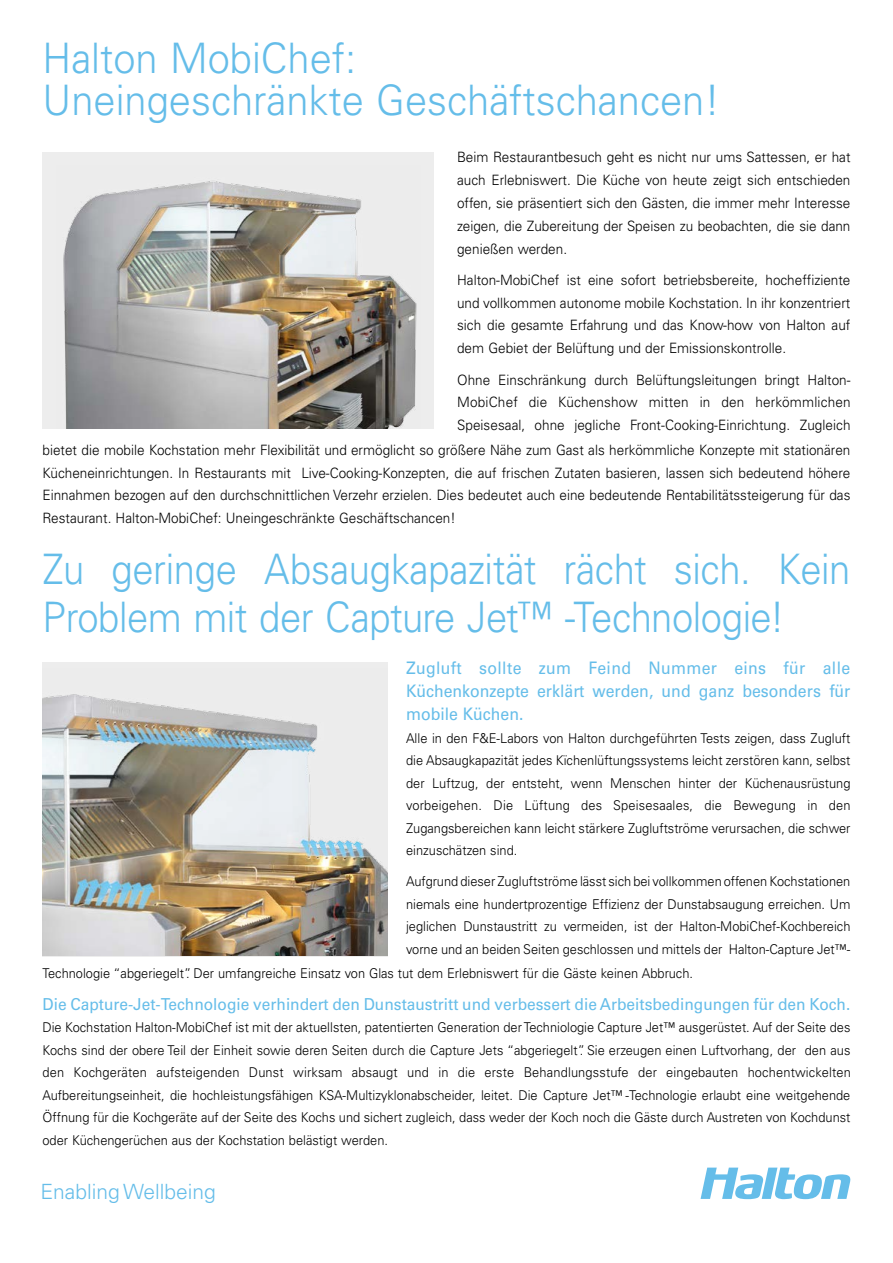
<style>
.page{position:relative;width:893px;height:1263px;background:#fff}
.page>*{position:absolute;margin:0;border:0;box-sizing:border-box;transform-origin:0 0}
.t1{font:300 42px/48px "Univers LTCYR 45";letter-spacing:-.005em;color:#65bde9;scale:.91 1}
.t2{font:300 42px/42px "Univers LTCYR 45";letter-spacing:-.005em;color:#65bde9;scale:.95 1}
.t3{font:300 21px "Univers LTCYR 45";color:#65bde9}
.t4{font:17.25px/22.8px "Univers LTCYR 55 Roman";color:#65bde9;text-align:justify;scale:.92 1}
.t5{font:16.5px "Univers LTCYR 55 Roman";color:#65bde9;scale:.94 1}
.t6{font:300 14.25px/22.8px "Univers LTCYR 45";color:#000;text-align:justify;scale:.95 1}
.t7{font:300 13.5px/22.5px "Univers LTCYR 45";color:#000;text-align:justify;scale:.95 1}
</style>
<div class="page">
<svg style="left:701px;top:1167px;width:149px;height:32px"></svg>
<div style="left:43px;top:152px;width:391px;height:276px;background:#ededed"></div>
<img style="left:63px;top:181px;width:354px;height:247px">
<div style="left:43px;top:662px;width:345px;height:295px;background:#ededed"></div>
<img style="left:43px;top:694px;width:345px;height:262px">
<h1 class="t2" style="left:43px;top:36px;width:715px">Halton MobiChef:<br>Uneingeschränkte Geschäftschancen!</h1>
<p class="t6" style="left:457px;top:146px;width:416px">Beim Restaurantbesuch geht es nicht nur ums Sattessen, er hat auch Erlebniswert. Die Küche von heute zeigt sich entschieden offen, sie präsentiert sich den Gästen, die immer mehr Interesse zeigen, die Zubereitung der Speisen zu beobachten, die sie dann genießen werden.</p>
<p class="t6" style="left:457px;top:268px;width:416px">Halton-MobiChef ist eine sofort betriebsbereite, hocheffiziente und vollkommen autonome mobile Kochstation. In ihr konzentriert sich die gesamte Erfahrung und das Know-how von Halton auf dem Gebiet der Belüftung und der Emissionskontrolle.</p>
<p class="t6" style="left:457px;top:368px;width:416px">Ohne Einschränkung durch Belüftungsleitungen bringt Halton-MobiChef die Küchenshow mitten in den herkömmlichen Speisesaal, ohne jegliche Front-Cooking-Einrichtung. Zugleich</p>
<p class="t6" style="left:43px;top:438px;width:852px">bietet die mobile Kochstation mehr Flexibilität und ermöglicht so größere Nähe zum Gast als herkömmliche Konzepte mit stationären Kücheneinrichtungen. In Restaurants mit Live-Cooking-Konzepten, die auf frischen Zutaten basieren, lassen sich bedeutend höhere Einnahmen bezogen auf den durchschnittlichen Verzehr erzielen. Dies bedeutet auch eine bedeutende Rentabilitätssteigerung für das Restaurant. Halton-MobiChef: Uneingeschränkte Geschäftschancen!</p>
<h1 class="t1" style="left:43px;top:544px;width:889px">Zu geringe Absaugkapazität rächt sich. Kein<br>Problem mit der Capture Jet™ -Technologie!</h1>
<p class="t4" style="left:406px;top:656px;width:484px">Zugluft sollte zum Feind Nummer eins für alle Küchenkonzepte erklärt werden, und ganz besonders für mobile Küchen.</p>
<p class="t7" style="left:406px;top:726px;width:469px">Alle in den F&amp;E-Labors von Halton durchgeführten Tests zeigen, dass Zugluft die Absaugkapazität jedes Kïchenlüftungssystems leicht zerstören kann, selbst der Luftzug, der entsteht, wenn Menschen hinter der Küchenausrüstung vorbeigehen. Die Lüftung des Speisesaales, die Bewegung in den Zugangsbereichen kann leicht stärkere Zugluftströme verursachen, die schwer einzuschätzen sind.</p>
<p class="t7" style="left:406px;top:870px;width:469px">Aufgrund dieser Zugluftströme lässt sich bei vollkommen offenen Kochstationen niemals eine hundertprozentige Effizienz der Dunstabsaugung erreichen. Um jeglichen Dunstaustritt zu vermeiden, ist der Halton-MobiChef-Kochbereich vorne und an beiden Seiten geschlossen und mittels der Halton-Capture Jet™-</p>
<p class="t7" style="left:43px;top:962px;width:686px">Technologie “abgeriegelt”. Der umfangreiche Einsatz von Glas tut dem Erlebniswert für die Gäste keinen Abbruch.</p>
<p class="t5" style="left:43px;top:992px;width:861px">Die Capture-Jet-Technologie verhindert den Dunstaustritt und verbessert die Arbeitsbedingungen für den Koch.</p>
<p class="t7" style="left:43px;top:1016px;width:852px">Die Kochstation Halton-MobiChef ist mit der aktuellsten, patentierten Generation der Techniologie Capture Jet™ ausgerüstet. Auf der Seite des Kochs sind der obere Teil der Einheit sowie deren Seiten durch die Capture Jets “abgeriegelt”. Sie erzeugen einen Luftvorhang, der den aus den Kochgeräten aufsteigenden Dunst wirksam absaugt und in die erste Behandlungsstufe der eingebauten hochentwickelten Aufbereitungseinheit, die hochleistungsfähigen KSA-Multizyklonabscheider, leitet. Die Capture Jet™ -Technologie erlaubt eine weitgehende Öffnung für die Kochgeräte auf der Seite des Kochs und sichert zugleich, dass weder der Koch noch die Gäste durch Austreten von Kochdunst oder Küchengerüchen aus der Kochstation belästigt werden.</p>
<h2 class="t3" style="left:40px;top:1178px;width:177px">Enabling Wellbeing</h2>
</div>
